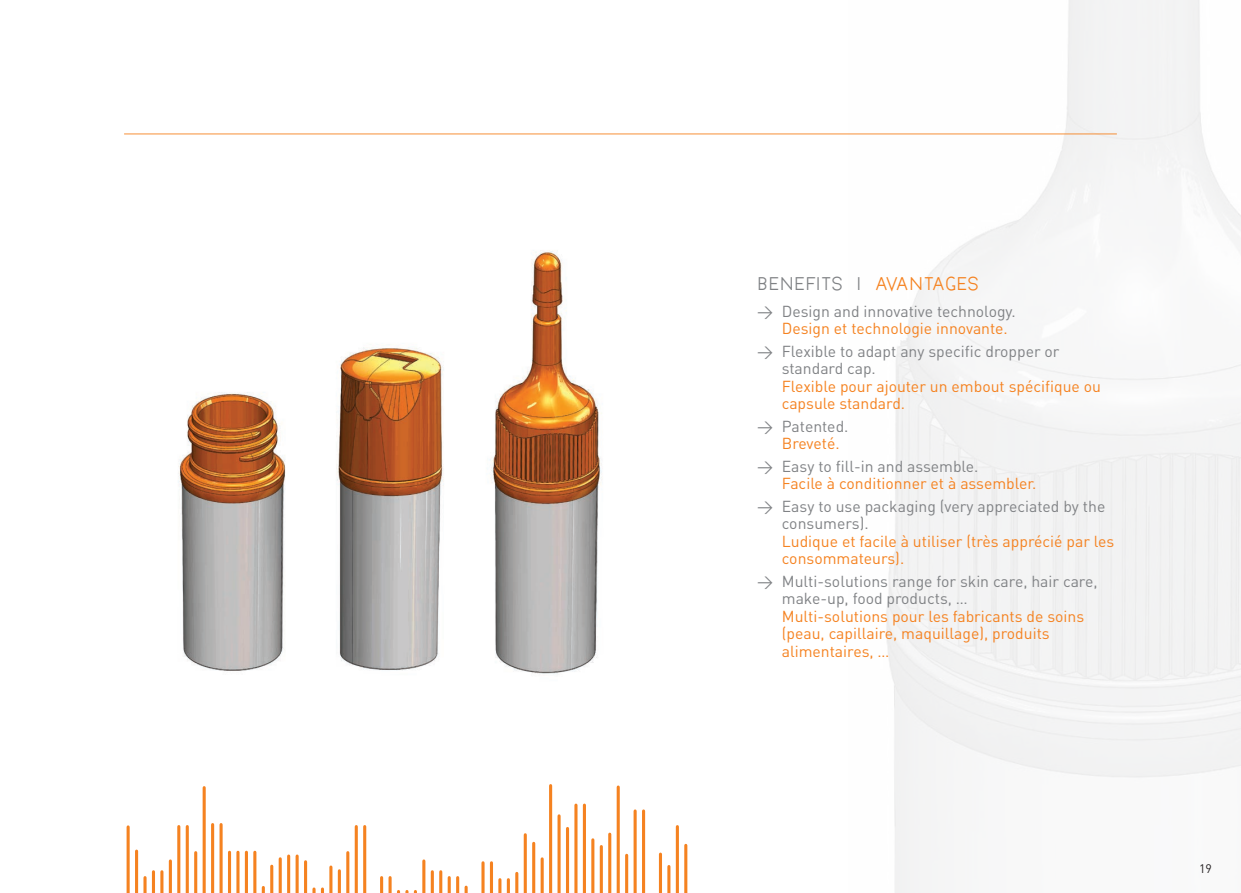
<style>
.page{position:relative;width:1241px;height:893px;background:#fff}
.page>*{position:absolute;margin:0;border:0;box-sizing:border-box;transform-origin:0 0}
.t1{font:20.12px "Bernur";color:#808285}
.t2{font:15.75px/17.5px "DIN";color:#f58220}
.t3{font:15.75px/17.5px "DIN";color:#808285}
.t4{font:12.25px "DIN";color:#231f20}
.s1{color:#f58220}
.s2{color:#808285}
</style>
<div class="page">
<hr style="left:684px;top:845px;width:3px;height:48px;background:#f58220">
<hr style="left:675px;top:827px;width:3px;height:66px;background:#f58220">
<hr style="left:667px;top:866px;width:3px;height:27px;background:#f58220">
<svg style="left:658px;top:854px;width:4px;height:39px"></svg>
<hr style="left:642px;top:811px;width:3px;height:82px;background:#f58220">
<hr style="left:633px;top:811px;width:3px;height:82px;background:#f58220">
<hr style="left:625px;top:855px;width:3px;height:38px;background:#f58220">
<hr style="left:616px;top:787px;width:3px;height:106px;background:#f58220">
<hr style="left:608px;top:834px;width:3px;height:59px;background:#f58220">
<hr style="left:599px;top:846px;width:3px;height:47px;background:#f58220">
<hr style="left:591px;top:840px;width:3px;height:53px;background:#f58220">
<svg style="left:582px;top:805px;width:4px;height:88px"></svg>
<hr style="left:574px;top:805px;width:3px;height:88px;background:#f58220">
<hr style="left:566px;top:828px;width:3px;height:65px;background:#f58220">
<hr style="left:557px;top:816px;width:3px;height:77px;background:#f58220">
<hr style="left:549px;top:786px;width:3px;height:107px;background:#f58220">
<hr style="left:540px;top:859px;width:3px;height:34px;background:#f58220">
<hr style="left:532px;top:843px;width:3px;height:50px;background:#f58220">
<hr style="left:523px;top:835px;width:3px;height:58px;background:#f58220">
<hr style="left:515px;top:873px;width:3px;height:20px;background:#f58220">
<svg style="left:506px;top:880px;width:4px;height:13px"></svg>
<svg style="left:498px;top:880px;width:3px;height:13px"></svg>
<hr style="left:490px;top:863px;width:3px;height:30px;background:#f58220">
<hr style="left:481px;top:863px;width:3px;height:30px;background:#f58220">
<svg style="left:464px;top:887px;width:3px;height:6px"></svg>
<svg style="left:126px;top:827px;width:4px;height:66px"></svg>
<hr style="left:456px;top:878px;width:3px;height:15px;background:#f58220">
<hr style="left:135px;top:851px;width:3px;height:42px;background:#f58220">
<hr style="left:447px;top:878px;width:3px;height:15px;background:#f58220">
<hr style="left:143px;top:878px;width:3px;height:15px;background:#f58220">
<hr style="left:439px;top:872px;width:3px;height:21px;background:#f58220">
<hr style="left:152px;top:872px;width:3px;height:21px;background:#f58220">
<svg style="left:430px;top:872px;width:4px;height:21px"></svg>
<hr style="left:160px;top:872px;width:3px;height:21px;background:#f58220">
<hr style="left:422px;top:861px;width:3px;height:32px;background:#f58220">
<hr style="left:169px;top:861px;width:3px;height:32px;background:#f58220">
<svg style="left:397px;top:891px;width:11px;height:2px"></svg>
<hr style="left:388px;top:878px;width:3px;height:15px;background:#f58220">
<hr style="left:380px;top:878px;width:3px;height:15px;background:#f58220">
<hr style="left:363px;top:826px;width:3px;height:67px;background:#f58220">
<hr style="left:177px;top:826px;width:3px;height:67px;background:#f58220">
<svg style="left:354px;top:826px;width:4px;height:67px"></svg>
<hr style="left:186px;top:826px;width:3px;height:67px;background:#f58220">
<hr style="left:346px;top:853px;width:3px;height:40px;background:#f58220">
<hr style="left:194px;top:853px;width:3px;height:40px;background:#f58220">
<hr style="left:338px;top:871px;width:3px;height:22px;background:#f58220">
<hr style="left:329px;top:867px;width:3px;height:26px;background:#f58220">
<svg style="left:321px;top:889px;width:3px;height:4px"></svg>
<svg style="left:312px;top:889px;width:3px;height:4px"></svg>
<hr style="left:304px;top:862px;width:3px;height:31px;background:#f58220">
<hr style="left:295px;top:856px;width:3px;height:37px;background:#f58220">
<hr style="left:287px;top:856px;width:3px;height:37px;background:#f58220">
<svg style="left:278px;top:859px;width:4px;height:34px"></svg>
<hr style="left:270px;top:866px;width:3px;height:27px;background:#f58220">
<svg style="left:262px;top:887px;width:3px;height:6px"></svg>
<hr style="left:253px;top:852px;width:3px;height:41px;background:#f58220">
<hr style="left:245px;top:852px;width:3px;height:41px;background:#f58220">
<hr style="left:236px;top:852px;width:3px;height:41px;background:#f58220">
<hr style="left:228px;top:852px;width:3px;height:41px;background:#f58220">
<hr style="left:219px;top:824px;width:3px;height:69px;background:#f58220">
<hr style="left:211px;top:824px;width:3px;height:69px;background:#f58220">
<svg style="left:202px;top:788px;width:4px;height:105px"></svg>
<img style="left:336px;top:347px;width:108px;height:324px">
<img style="left:489px;top:250px;width:113px;height:424px">
<img style="left:178px;top:392px;width:108px;height:279px">
<hr style="left:124px;top:133px;width:992px;height:1px;background:#f58220">
<p class="t1" style="left:756px;top:273px;width:224px">BENEFITS I <span class="s1">AVANTAGES</span></p>
<p class="t3" style="left:781px;top:302px;width:235px;text-indent:-25px">&gt; Design and innovative technology.<br><span class="s1">Design et technologie innovante.</span></p>
<p class="t2" style="left:781px;top:342px;width:320px;text-indent:-25px"><span class="s2">&gt; Flexible to adapt any specific dropper or standard cap.<br></span>Flexible pour ajouter un embout spécifique ou capsule standard.</p>
<p class="t3" style="left:781px;top:417px;width:68px;text-indent:-25px">&gt; Patented.<br><span class="s1">Breveté.</span></p>
<p class="t2" style="left:781px;top:457px;width:256px;text-indent:-25px"><span class="s2">&gt; Easy to fill-in and assemble.<br></span>Facile à conditionner et à assembler.</p>
<p class="t2" style="left:781px;top:497px;width:334px;text-indent:-25px"><span class="s2">&gt; Easy to use packaging (very appreciated by the consumers).<br></span>Ludique et facile à utiliser (très apprécié par les consommateurs).</p>
<p class="t2" style="left:781px;top:572px;width:317px;text-indent:-25px"><span class="s2">&gt; Multi-solutions range for skin care, hair care, make-up, food products, …<br></span>Multi-solutions pour les fabricants de soins (peau, capillaire, maquillage), produits alimentaires, …</p>
<p class="t4" style="left:1198px;top:860px;width:14px">19</p>
</div>
